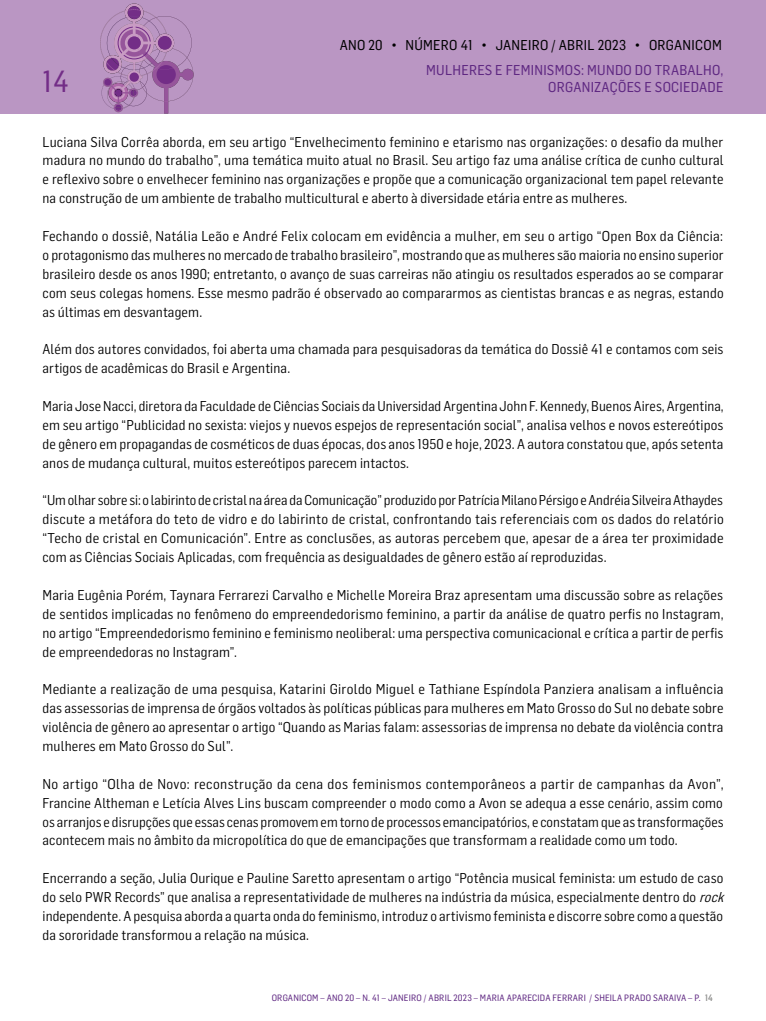
<style>
.page{position:relative;width:766px;height:1021px;background:#fff}
.page>*{position:absolute;margin:0;border:0;box-sizing:border-box;transform-origin:0 0}
.t1{font:30px "Flama Semicondensed Basic";color:#732d87}
.t2{font:14px/18.9px "Flama Semicondensed";letter-spacing:.01em;color:#000;text-align:justify}
.t3{font:14px/16.8px "Flama Semicondensed Basic";letter-spacing:.02em;color:#5f2882;text-align:right}
.t4{font:14px "Flama Semicondensed Basic";letter-spacing:.02em;color:#000}
.t5{font:9px "Flama Semicondensed Basic";letter-spacing:.02em;color:#5f2882}
.s1{font-style:italic}
.s2{color:#9d9d9c}
</style>
<div class="page">
<div style="left:0;top:0;width:765px;height:113px;background:#ba96c3"></div>
<svg style="left:100px;top:3px;width:93px;height:110px"></svg>
<div style="left:158px;top:36px;width:14px;height:14px;background:#732d87;border-radius:50%"></div>
<div style="left:104px;top:79px;width:7px;height:7px;background:#732d87;border-radius:3px"></div>
<div style="left:128px;top:36px;width:13px;height:13px;background:#732d87;border-radius:50%"></div>
<div style="left:115px;top:89px;width:7px;height:7px;background:#732d87;border-radius:3px"></div>
<div style="left:129px;top:72px;width:10px;height:10px;background:#732d87;border-radius:5px"></div>
<h1 class="t1" style="left:43px;top:62px;width:28px">14</h1>
<p class="t4" style="left:339px;top:36px;width:383px">ANO 20 • NÚMERO 41 • JANEIRO / ABRIL 2023 • ORGANICOM</p>
<p class="t3" style="left:426px;top:61px;width:298px">MULHERES E FEMINISMOS: MUNDO DO TRABALHO,<br>ORGANIZAÇÕES E SOCIEDADE</p>
<p class="t3" style="left:390px;top:61px;width:334px">COMUNICAÇÃO, AGENDA 2030 DA ONU E ORGANIZAÇÕES</p>
<p class="t2" style="left:43px;top:131px;width:682px">Luciana Silva Corrêa aborda, em seu artigo “Envelhecimento feminino e etarismo nas organizações: o desafio da mulher madura no mundo do trabalho”, uma temática muito atual no Brasil. Seu artigo faz uma análise crítica de cunho cultural e reflexivo sobre o envelhecer feminino nas organizações e propõe que a comunicação organizacional tem papel relevante na construção de um ambiente de trabalho multicultural e aberto à diversidade etária entre as mulheres.</p>
<p class="t2" style="left:43px;top:226px;width:682px">Fechando o dossiê, Natália Leão e André Felix colocam em evidência a mulher, em seu o artigo “Open Box da Ciência: o protagonismo das mulheres no mercado de trabalho brasileiro”, mostrando que as mulheres são maioria no ensino superior brasileiro desde os anos 1990; entretanto, o avanço de suas carreiras não atingiu os resultados esperados ao se comparar com seus colegas homens. Esse mesmo padrão é observado ao compararmos as cientistas brancas e as negras, estando as últimas em desvantagem.</p>
<p class="t2" style="left:43px;top:339px;width:682px">Além dos autores convidados, foi aberta uma chamada para pesquisadoras da temática do Dossiê 41 e contamos com seis artigos de acadêmicas do Brasil e Argentina.</p>
<p class="t2" style="left:43px;top:396px;width:682px">Maria Jose Nacci, diretora da Faculdade de Ciências Sociais da Universidad Argentina John F. Kennedy, Buenos Aires, Argentina, em seu artigo “Publicidad no sexista: viejos y nuevos espejos de representación social”, analisa velhos e novos estereótipos de gênero em propagandas de cosméticos de duas épocas, dos anos 1950 e hoje, 2023. A autora constatou que, após setenta anos de mudança cultural, muitos estereótipos parecem intactos.</p>
<p class="t2" style="left:43px;top:490px;width:682px">“Um olhar sobre si: o labirinto de cristal na área da Comunicação” produzido por Patrícia Milano Pérsigo e Andréia Silveira Athaydes discute a metáfora do teto de vidro e do labirinto de cristal, confrontando tais referenciais com os dados do relatório “Techo de cristal en Comunicación”. Entre as conclusões, as autoras percebem que, apesar de a área ter proximidade com as Ciências Sociais Aplicadas, com frequência as desigualdades de gênero estão aí reproduzidas.</p>
<p class="t2" style="left:43px;top:585px;width:682px">Maria Eugênia Porém, Taynara Ferrarezi Carvalho e Michelle Moreira Braz apresentam uma discussão sobre as relações de sentidos implicadas no fenômeno do empreendedorismo feminino, a partir da análise de quatro perfis no Instagram, no artigo “Empreendedorismo feminino e feminismo neoliberal: uma perspectiva comunicacional e crítica a partir de perfis de empreendedoras no Instagram”.</p>
<p class="t2" style="left:43px;top:679px;width:682px">Mediante a realização de uma pesquisa, Katarini Giroldo Miguel e Tathiane Espíndola Panziera analisam a influência das assessorias de imprensa de órgãos voltados às políticas públicas para mulheres em Mato Grosso do Sul no debate sobre violência de gênero ao apresentar o artigo “Quando as Marias falam: assessorias de imprensa no debate da violência contra mulheres em Mato Grosso do Sul”.</p>
<p class="t2" style="left:43px;top:773px;width:682px">No artigo “Olha de Novo: reconstrução da cena dos feminismos contemporâneos a partir de campanhas da Avon”, Francine Altheman e Letícia Alves Lins buscam compreender o modo como a Avon se adequa a esse cenário, assim como os arranjos e disrupções que essas cenas promovem em torno de processos emancipatórios, e constatam que as transformações acontecem mais no âmbito da micropolítica do que de emancipações que transformam a realidade como um todo.</p>
<p class="t2" style="left:43px;top:868px;width:686px;text-align:left">Encerrando a seção, Julia Ourique e Pauline Saretto apresentam o artigo “Potência musical feminista: um estudo de caso do selo PWR Records” que analisa a representatividade de mulheres na indústria da música, especialmente dentro do <span class="s1">rock </span>independente. A pesquisa aborda a quarta onda do feminismo, introduz o artivismo feminista e discorre sobre como a questão da sororidade transformou a relação na música.</p>
<p class="t5" style="left:272px;top:992px;width:220px">ORGANICOM – ANO 20 – N. 41 – JANEIRO / ABRIL 2023 – MARIA</p>
<p class="t5" style="left:506px;top:992px;width:11px">APARECI</p>
<p class="t5" style="left:540px;top:992px;width:23px">DA FERRARI</p>
<p class="t5" style="left:589px;top:992px;width:21px">/ SHEILA</p>
<p class="t5" style="left:624px;top:992px;width:39px">PRADO SARAI</p>
<p class="t5" style="left:676px;top:992px;width:38px">VA – P. <span class="s2">14</span></p>
</div>
